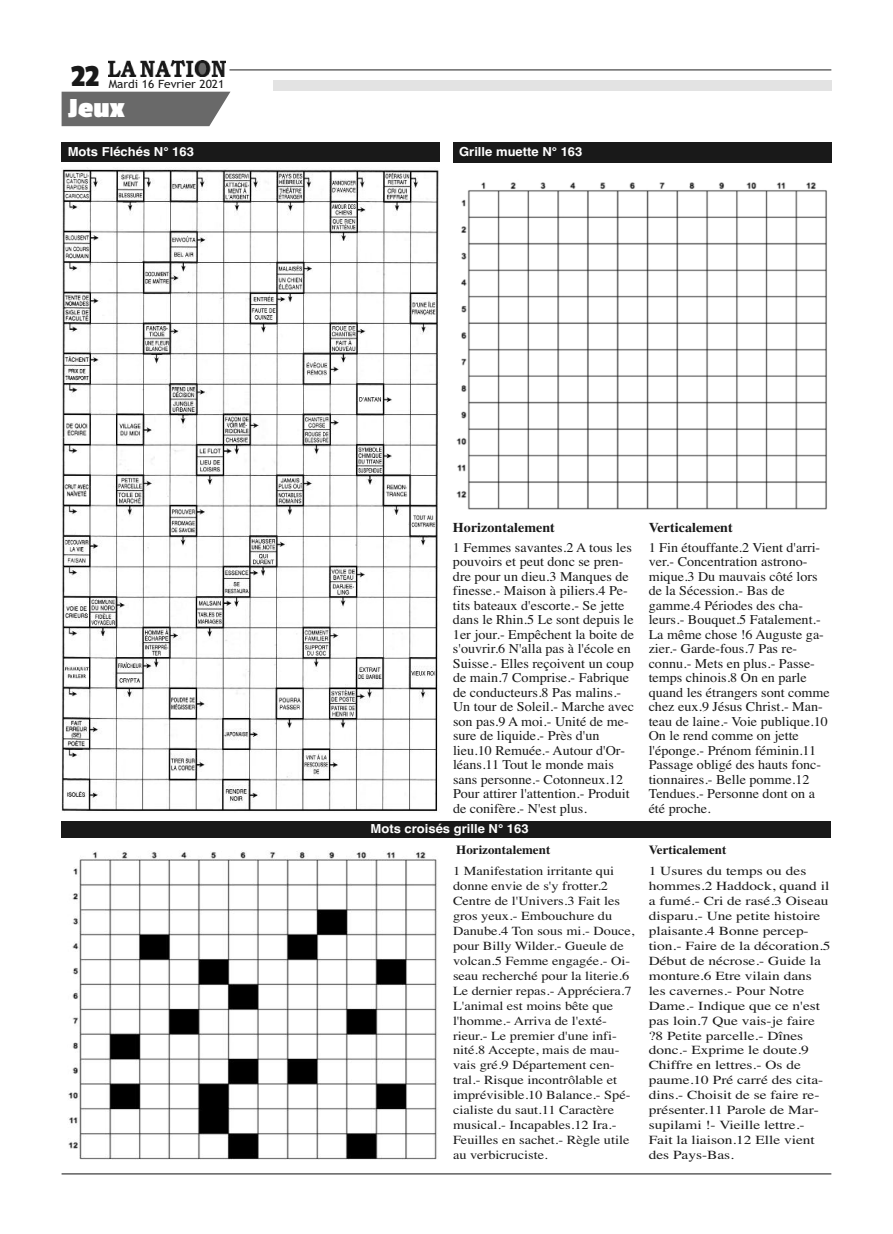
<style>
.page{position:relative;width:893px;height:1234px;background:#fff}
.page>*{position:absolute;margin:0;border:0;box-sizing:border-box;transform-origin:0 0}
.t1{font:32.1px "Passion One";color:#191919;scale:1.05 1}
.t2{font:700 28.95px "Passion One";color:#fff;scale:1.05 1}
.t3{font:13.5px/14.5px "Times";color:#191919;scale:1.05 1}
.t4{font:700 13.5px "Times";color:#191919;scale:1.05 1}
.t5{font:12.45px/14.9px "Times";color:#191919;scale:1.16 1}
.t6{font:12.45px/14.9px "Times";color:#191919;scale:1.24 1}
.t7{font:700 12.45px "Helvetica";color:#fff;scale:1.05 1}
.t8{font:700 12.45px "Times";color:#191919;scale:1.05 1}
.t9{font:11.4px "Trebuchet MS";color:#191919;scale:1.05 1}
</style>
<div class="page">
<hr style="left:62px;top:1173px;width:769px;height:1px;background:#191919">
<img style="left:109px;top:60px;width:117px;height:16px">
<hr style="left:229px;top:70px;width:602px;height:1px;background:#191919">
<div style="left:273px;top:80px;width:558px;height:11px;background:#e3e3e3"></div>
<div style="left:62px;top:92px;width:168px;height:34px;background:#696969"></div>
<div style="left:62px;top:820px;width:769px;height:17px;background:#191919"></div>
<div style="left:453px;top:142px;width:378px;height:21px;background:#191919"></div>
<img style="left:456px;top:182px;width:371px;height:328px">
<img style="left:68px;top:851px;width:369px;height:309px">
<div style="left:62px;top:142px;width:378px;height:19px;background:#191919"></div>
<img style="left:62px;top:169px;width:378px;height:642px">
<h1 class="t1" style="left:71px;top:59px;width:28px">22</h1>
<p class="t9" style="left:109px;top:77px;width:112px">Mardi 16 Fevrier 2021</p>
<h2 class="t2" style="left:68px;top:93px;width:55px">Jeux</h2>
<p class="t7" style="left:68px;top:144px;width:122px">Mots Fléchés N° 163</p>
<p class="t7" style="left:459px;top:145px;width:119px">Grille muette N° 163</p>
<p class="t4" style="left:453px;top:519px;width:99px">Horizontalement</p>
<p class="t3" style="left:453px;top:540px;width:174px">1 Femmes savantes.2 A tous les pouvoirs et peut donc se pren&shy;dre pour un dieu.3 Manques de finesse.- Maison à piliers.4 Pe&shy;tits bateaux d'escorte.- Se jette dans le Rhin.5 Le sont depuis le<br>1er jour.- Empêchent la boite de s'ouvrir.6 N'alla pas à l'école en<br>Suisse.- Elles reçoivent un coup de main.7 Comprise.- Fabrique de conducteurs.8 Pas malins.-<br>Un tour de Soleil.- Marche avec son pas.9 A moi.- Unité de me&shy;sure de liquide.- Près d'un lieu.10 Remuée.- Autour d'Or&shy;léans.11 Tout le monde mais sans personne.- Cotonneux.12<br>Pour attirer l'attention.- Produit de conifère.- N'est plus.</p>
<p class="t7" style="left:370px;top:821px;width:152px">Mots croisés grille N° 163</p>
<p class="t8" style="left:456px;top:842px;width:91px">Horizontalement</p>
<p class="t5" style="left:453px;top:863px;width:158px">1 Manifestation irritante qui donne envie de s'y frotter.2<br>Centre de l'Univers.3 Fait les gros yeux.- Embouchure du<br>Danube.4 Ton sous mi.- Douce, pour Billy Wilder.- Gueule de volcan.5 Femme engagée.- Oi&shy;seau recherché pour la literie.6<br>Le dernier repas.- Appréciera.7<br>L'animal est moins bête que l'homme.- Arriva de l'exté&shy;rieur.- Le premier d'une infi&shy;nité.8 Accepte, mais de mau&shy;vais gré.9 Département cen&shy;tral.- Risque incontrôlable et imprévisible.10 Balance.- Spé&shy;cialiste du saut.11 Caractère musical.- Incapables.12 Ira.-<br>Feuilles en sachet.- Règle utile au verbicruciste.</p>
<p class="t4" style="left:649px;top:519px;width:82px">Verticalement</p>
<p class="t3" style="left:649px;top:540px;width:174px">1 Fin étouffante.2 Vient d'arri&shy;ver.- Concentration astrono&shy;mique.3 Du mauvais côté lors de la Sécession.- Bas de gamme.4 Périodes des cha&shy;leurs.- Bouquet.5 Fatalement.-<br>La même chose !6 Auguste ga&shy;zier.- Garde-fous.7 Pas re&shy;connu.- Mets en plus.- Passe&shy;temps chinois.8 On en parle quand les étrangers sont comme chez eux.9 Jésus Christ.- Man&shy;teau de laine.- Voie publique.10<br>On le rend comme on jette l'éponge.- Prénom féminin.11<br>Passage obligé des hauts fonc&shy;tionnaires.- Belle pomme.12<br>Tendues.- Personne dont on a été proche.</p>
<p class="t8" style="left:649px;top:842px;width:75px">Verticalement</p>
<p class="t6" style="left:649px;top:863px;width:148px">1 Usures du temps ou des hommes.2 Haddock, quand il a fumé.- Cri de rasé.3 Oiseau disparu.- Une petite histoire plaisante.4 Bonne percep&shy;tion.- Faire de la décoration.5<br>Début de nécrose.- Guide la monture.6 Etre vilain dans les cavernes.- Pour Notre<br>Dame.- Indique que ce n'est pas loin.7 Que vais-je faire ?8 Petite parcelle.- Dînes donc.- Exprime le doute.9<br>Chiffre en lettres.- Os de paume.10 Pré carré des cita&shy;dins.- Choisit de se faire re&shy;présenter.11 Parole de Mar&shy;supilami !- Vieille lettre.-<br>Fait la liaison.12 Elle vient des Pays-Bas.</p>
</div>
